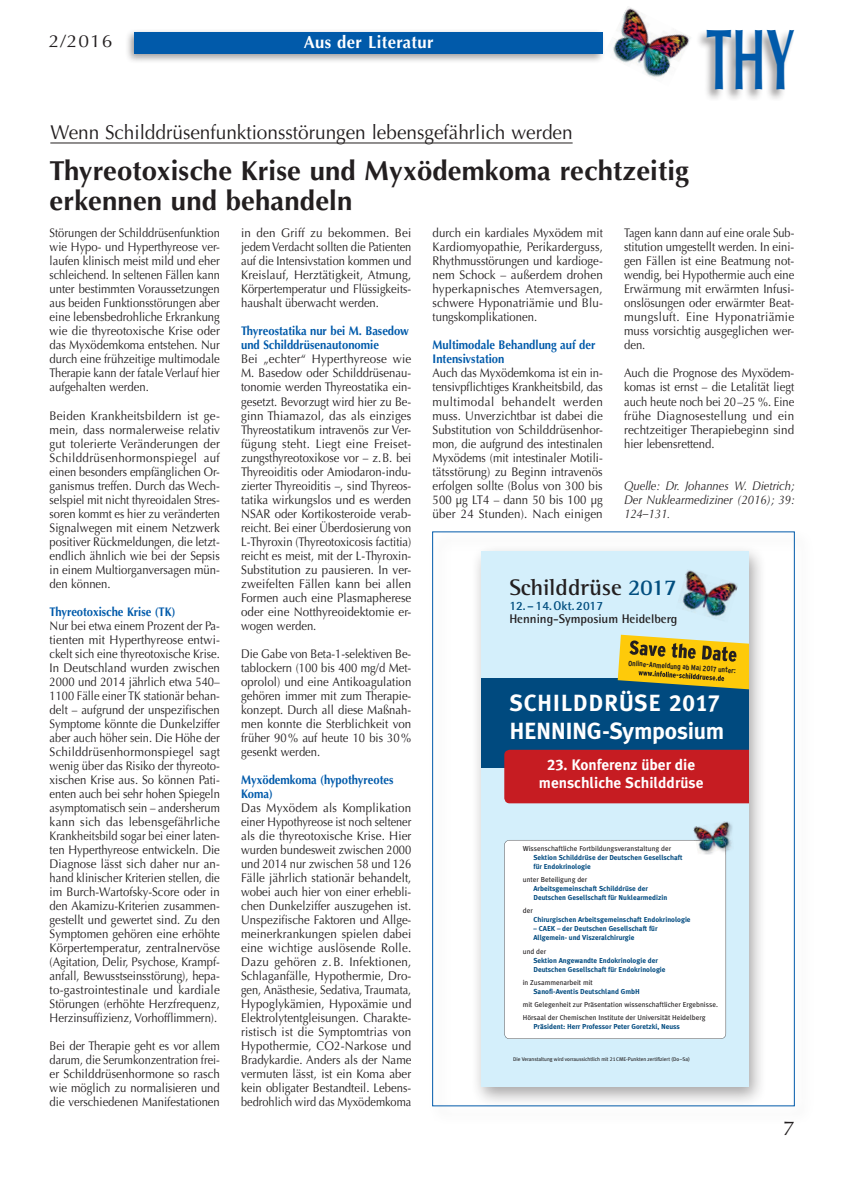
<style>
.page{position:relative;width:844px;height:1177px;background:#fff}
.page>*{position:absolute;margin:0;border:0;box-sizing:border-box;transform-origin:0 0}
.t1{font:700 86.25px "Optima";color:#015aaa;scale:.55 1}
.t2{font:700 27.5px/30px "Optima";letter-spacing:.005em;color:#231f20}
.t3{font:700 23.38px/28px "Meta Plus";letter-spacing:.01em;color:#fff}
.t4{font:700 23.12px "Rotis Semi Serif";color:#231f20}
.t5{font:20px "Optima";color:#231f20;scale:.95 1}
.t6{font:20px "Optima";color:#231f20;scale:1.1 1}
.t7{font:700 17.5px "Optima";letter-spacing:.025em;color:#fff;scale:.95 1}
.t8{font:17.5px "Optima";color:#231f20;scale:1.1 1}
.t9{font:700 15.25px/18.4px "Meta Plus";color:#fff;text-align:center}
.t10{font:700 12.62px "Rotis Semi Sans";color:#231f20}
.t11{font:700 12.62px "Rotis Semi Sans";color:#014e7f}
.t12{font:12.5px/14px "Optima";color:#231f20;text-align:justify;scale:.93 1}
.t13{font:12.5px/14px "Optima";color:#231f20;text-align:justify;scale:.9 1}
.t14{font:12.5px/14px "Optima";color:#231f20;text-align:justify;scale:.89 1}
.t15{font:12.5px/14px "Optima";color:#231f20;text-align:justify;scale:.87 1}
.t16{font:12.5px/14px "Optima";color:#231f20;text-align:justify;scale:.91 1}
.t17{font:700 12.5px/14px "Optima";color:#015aaa;scale:.9 1}
.t18{font:italic 12.5px/14px "Optima";color:#231f20;text-align:justify;scale:.9 1}
.t19{font:700 7.5px "Interstate CV Cond";color:#231f20}
.t20{font:700 7.25px/9px "Meta Plus";color:#004a7f}
.t21{font:7.25px/13.2px "Meta Plus";color:#231f20}
.t22{font:5.38px "Meta Plus";letter-spacing:-.01em;color:#231f20}
.s1{color:#014e7f}
.s2{font-family:"Meta Plus Bold Caps";font-weight:400}
.s3{font-family:"Meta Plus Book Caps"}
</style>
<div class="page">
<div style="left:695px;top:29px;width:99px;height:72px;background:#231f20;opacity:.45"></div>
<img style="left:613px;top:7px;width:78px;height:71px">
<div style="left:124px;top:29px;width:482px;height:35px;background:#231f20;opacity:.45"></div>
<div style="left:135px;top:32px;width:467px;height:21px;background:#015aaa"></div>
<hr style="left:50px;top:142px;width:522px;height:1px;background:#231f20">
<div style="left:470px;top:543px;width:296px;height:563px;background:#231f20;opacity:.4"></div>
<div style="left:481px;top:551px;width:267px;height:535px;background:#d4effb"></div>
<div style="left:481px;top:678px;width:267px;height:89px;background:#004a7f"></div>
<div style="left:504px;top:749px;width:244px;height:54px;background:#c61c22"></div>
<div style="left:504px;top:840px;width:221px;height:198px;background:#fff"></div>
<img style="left:725px;top:849px;width:5px;height:5px">
<img style="left:693px;top:821px;width:39px;height:28px">
<img style="left:695px;top:849px;width:30px;height:5px">
<img style="left:695px;top:840px;width:30px;height:9px">
<img style="left:680px;top:570px;width:58px;height:49px">
<svg style="left:617px;top:634px;width:131px;height:55px"></svg>
<h3 class="t8" style="left:49px;top:31px;width:59px">2/2016</h3>
<h3 class="t7" style="left:304px;top:31px;width:138px">Aus der Literatur</h3>
<h1 class="t1" style="left:705px;top:10px;width:163px">THY</h1>
<h3 class="t5" style="left:50px;top:121px;width:551px">Wenn Schilddrüsenfunktionsstörungen lebensgefährlich werden</h3>
<h2 class="t2" style="left:50px;top:156px;width:640px">Thyreotoxische Krise und Myxödemkoma rechtzeitig erkennen und behandeln</h2>
<p class="t14" style="left:50px;top:226px;width:193px">Störungen der Schilddrüsenfunktion wie Hypo- und Hyperthyreose ver&shy;laufen klinisch meist mild und eher schleichend. In seltenen Fällen kann unter bestimmten Voraussetzungen aus beiden Funktionsstörungen aber eine lebensbedrohliche Erkrankung wie die thyreotoxische Krise oder das Myxödemkoma entstehen. Nur durch eine frühzeitige multimodale Therapie kann der fatale Verlauf hier aufgehalten werden.</p>
<p class="t12" style="left:50px;top:408px;width:184px">Beiden Krankheitsbildern ist ge&shy;mein, dass normalerweise relativ gut tolerierte Veränderungen der Schilddrüsenhormonspiegel auf einen besonders empfänglichen Or&shy;ganismus treffen. Durch das Wech&shy;selspiel mit nicht thyreoidalen Stres&shy;soren kommt es hier zu veränderten Signalwegen mit einem Netzwerk positiver Rückmeldungen, die letzt&shy;endlich ähnlich wie bei der Sepsis in einem Multiorganversagen mün&shy;den können.</p>
<p class="t17" style="left:50px;top:604px;width:141px">Thyreotoxische Krise (TK)</p>
<p class="t13" style="left:50px;top:618px;width:191px">Nur bei etwa einem Prozent der Pa&shy;tienten mit Hyperthyreose entwi&shy;ckelt sich eine thyreotoxische Krise.<br>In Deutschland wurden zwischen 2000 und 2014 jährlich etwa 540– 1100 Fälle einer TK stationär behan&shy;delt – aufgrund der unspezifischen Symptome könnte die Dunkelziffer aber auch höher sein. Die Höhe der Schilddrüsenhormonspiegel sagt wenig über das Risiko der thyreoto&shy;xischen Krise aus. So können Pati&shy;enten auch bei sehr hohen Spiegeln asymptomatisch sein – andersherum kann sich das lebensgefährliche Krankheitsbild sogar bei einer laten&shy;ten Hyperthyreose entwickeln. Die Diagnose lässt sich daher nur an&shy;hand klinischer Kriterien stellen, die im Burch-Wartofsky-Score oder in den Akamizu-Kriterien zusammen&shy;gestellt und gewertet sind. Zu den Symptomen gehören eine erhöhte Körpertemperatur, zentralnervöse (Agitation, Delir, Psychose, Krampf&shy;anfall, Bewusstseinsstörung), hepa&shy;to-gastrointestinale und kardiale Störungen (erhöhte Herzfrequenz, Herzinsuffizienz, Vorhofflimmern).</p>
<p class="t13" style="left:50px;top:1038px;width:191px">Bei der Therapie geht es vor allem darum, die Serumkonzentration frei&shy;er Schilddrüsenhormone so rasch wie möglich zu normalisieren und die verschiedenen Manifestationen</p>
<p class="t12" style="left:241px;top:226px;width:184px">in den Griff zu bekommen. Bei jedem Verdacht sollten die Patienten auf die Intensivstation kommen und Kreislauf, Herztätigkeit, Atmung, Körpertemperatur und Flüssigkeits&shy;haushalt überwacht werden.</p>
<p class="t17" style="left:241px;top:324px;width:188px">Thyreostatika nur bei M. Basedow und Schilddrüsenautonomie</p>
<p class="t12" style="left:241px;top:352px;width:184px">Bei „echter“ Hyperthyreose wie M. Basedow oder Schilddrüsenau&shy;tonomie werden Thyreostatika ein&shy;gesetzt. Bevorzugt wird hier zu Be&shy;ginn Thiamazol, das als einziges Thyreostatikum intravenös zur Ver&shy;fügung steht. Liegt eine Freiset&shy;zungsthyreotoxikose vor – z.B. bei Thyreoiditis oder Amiodaron-indu&shy;zierter Thyreoiditis –, sind Thyreos&shy;tatika wirkungslos und es werden NSAR oder Kortikosteroide verab&shy;reicht. Bei einer Überdosierung von L-Thyroxin (Thyreotoxicosis factitia) reicht es meist, mit der L-Thyroxin-Substitution zu pausieren. In ver&shy;zweifelten Fällen kann bei allen Formen auch eine Plasmapherese oder eine Notthyreoidektomie er&shy;wogen werden.</p>
<p class="t14" style="left:241px;top:646px;width:193px">Die Gabe von Beta-1-selektiven Be&shy;tablockern (100 bis 400 mg/d Met&shy;oprolol) und eine Antikoagulation gehören immer mit zum Therapie&shy;konzept. Durch all diese Maßnah&shy;men konnte die Sterblichkeit von früher 90% auf heute 10 bis 30% gesenkt werden.</p>
<p class="t17" style="left:241px;top:772px;width:171px">Myxödemkoma (hypothyreotes<br>Koma)</p>
<p class="t12" style="left:241px;top:800px;width:185px">Das Myxödem als Komplikation einer Hypothyreose ist noch seltener als die thyreotoxische Krise. Hier wurden bundesweit zwischen 2000 und 2014 nur zwischen 58 und 126<br>Fälle jährlich stationär behandelt, wobei auch hier von einer erhebli&shy;chen Dunkelziffer auszugehen ist.<br>Unspezifische Faktoren und Allge&shy;meinerkrankungen spielen dabei eine wichtige auslösende Rolle.<br>Dazu gehören z. B. Infektionen, Schlaganfälle, Hypothermie, Dro&shy;gen, Anästhesie, Sedativa, Traumata, Hypoglykämien, Hypoxämie und Elektrolytentgleisungen. Charakte&shy;ristisch ist die Symptomtrias von Hypothermie, CO2-Narkose und Bradykardie. Anders als der Name vermuten lässt, ist ein Koma aber kein obligater Bestandteil. Lebens&shy;bedrohlich wird das Myxödemkoma</p>
<p class="t15" style="left:624px;top:226px;width:197px">Tagen kann dann auf eine orale Sub&shy;stitution umgestellt werden. In eini&shy;gen Fällen ist eine Beatmung not&shy;wendig, bei Hypothermie auch eine Erwärmung mit erwärmten Infusi&shy;onslösungen oder erwärmter Beat&shy;mungsluft. Eine Hyponatriämie muss vorsichtig ausgeglichen wer&shy;den.</p>
<p class="t13" style="left:624px;top:366px;width:190px">Auch die Prognose des Myxödem&shy;komas ist ernst – die Letalität liegt auch heute noch bei 20–25 %. Eine frühe Diagnosestellung und ein rechtzeitiger Therapiebeginn sind hier lebensrettend.</p>
<p class="t18" style="left:624px;top:478px;width:191px">Quelle: Dr. Johannes W. Dietrich; Der Nuklearmediziner (2016); 39:<br>124–131.</p>
<p class="t16" style="left:432px;top:226px;width:188px">durch ein kardiales Myxödem mit Kardiomyopathie, Perikarderguss, Rhythmusstörungen und kardioge&shy;nem Schock – außerdem drohen hyperkapnisches Atemversagen, schwere Hyponatriämie und Blu&shy;tungskomplikationen.</p>
<p class="t17" style="left:432px;top:338px;width:182px">Multimodale Behandlung auf der<br>Intensivstation</p>
<p class="t13" style="left:432px;top:366px;width:190px">Auch das Myxödemkoma ist ein in&shy;tensivpflichtiges Krankheitsbild, das multimodal behandelt werden muss. Unverzichtbar ist dabei die Substitution von Schilddrüsenhor&shy;mon, die aufgrund des intestinalen Myxödems (mit intestinaler Motili&shy;tätsstörung) zu Beginn intravenös erfolgen sollte (Bolus von 300 bis 500 μg LT4 – dann 50 bis 100 μg über 24 Stunden). Nach einigen</p>
<h3 class="t4" style="left:509px;top:573px;width:169px">Schilddrüse <span class="s1">2017</span></h3>
<p class="t10" style="left:509px;top:610px;width:169px">Henning-Symposium Heidelberg</p>
<p class="t11" style="left:509px;top:597px;width:95px">12. – 14. Okt. 2017</p>
<p class="t19" style="left:628px;top:658px;width:109px;rotate:4deg">Online-Anmeldung ab Mai 2017 unter:</p>
<h3 class="t3" style="left:509px;top:688px;width:216px">SCHILDDRÜSE <span class="s2">2017<br>HENNING-</span>Symposium</h3>
<p class="t9" style="left:538px;top:755px;width:166px"><span class="s2">23</span>. Konferenz über die menschliche Schilddrüse</p>
<p class="t21" style="left:522px;top:841px;width:150px">Wissenschaftliche Fortbildungsveranstaltung der</p>
<p class="t20" style="left:533px;top:852px;width:150px">Sektion Schilddrüse der Deutschen Gesellschaft für Endokrinologie</p>
<p class="t21" style="left:522px;top:873px;width:66px">unter Beteiligung der</p>
<p class="t20" style="left:533px;top:884px;width:135px">Arbeitsgemeinschaft Schilddrüse der<br>Deutschen Gesellschaft für Nuklearmedizin</p>
<p class="t21" style="left:522px;top:904px;width:12px">der</p>
<p class="t20" style="left:533px;top:915px;width:159px">Chirurgischen Arbeitsgemeinschaft Endokrinologie</p>
<p class="t20" style="left:533px;top:924px;width:126px">– CAEK – der Deutschen Gesellschaft für<br>Allgemein- und Viszeralchirurgie</p>
<p class="t21" style="left:522px;top:944px;width:25px">und der</p>
<p class="t20" style="left:533px;top:955px;width:134px">Sektion Angewandte Endokrinologie der<br>Deutschen Gesellschaft für Endokrinologie</p>
<p class="t21" style="left:522px;top:975px;width:72px">in Zusammenarbeit mit</p>
<p class="t20" style="left:533px;top:986px;width:108px">Sanofi-Aventis Deutschland GmbH</p>
<p class="t21" style="left:522px;top:997px;width:196px">mit Gelegenheit zur Präsentation wissenschaftlicher Ergebnisse.<br>Hörsaal der Chemischen Institute der Universität Heidelberg</p>
<p class="t20" style="left:533px;top:1022px;width:148px">Präsident: Herr Professor Peter Goretzki, Neuss</p>
<p class="t22" style="left:513px;top:1055px;width:178px">Die Veranstaltung wird vorraussichtlich mit <span class="s3">21</span> CME-Punkten zertifiziert (Do –Sa)</p>
<h3 class="t6" style="left:782px;top:1116px;width:13px">7</h3>
</div>
